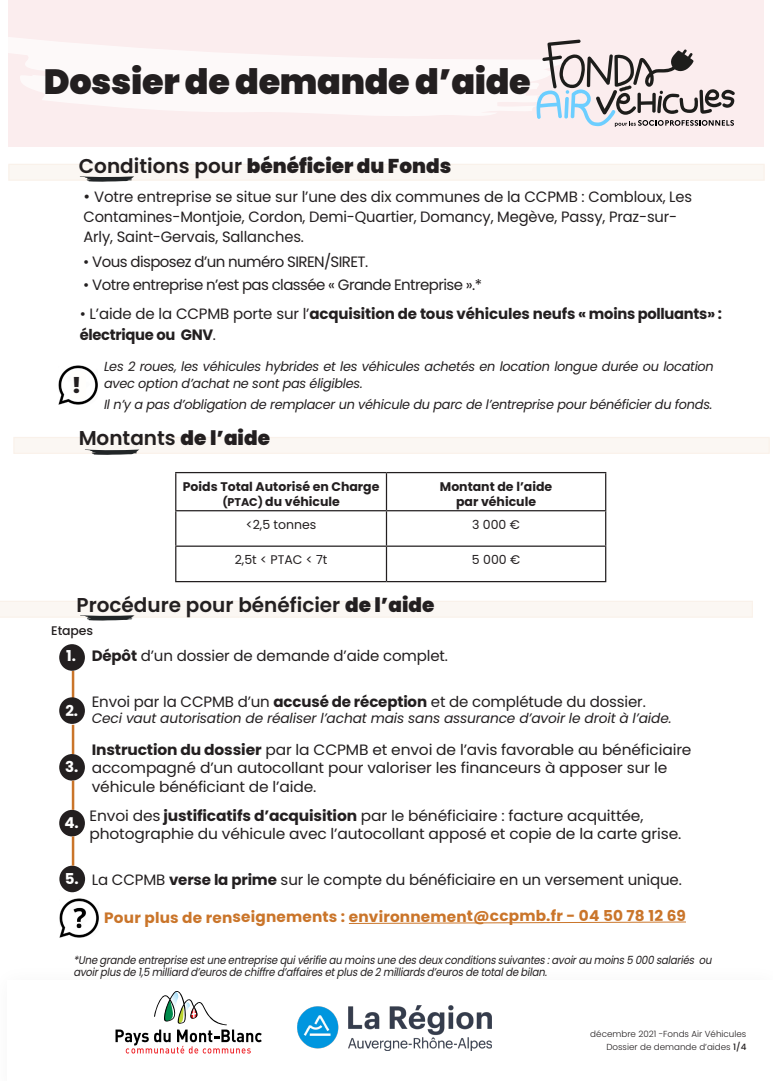
<style>
.page{position:relative;width:773px;height:1081px;background:#fff}
.page>*{position:absolute;margin:0;border:0;box-sizing:border-box;transform-origin:0 0}
.t1{font:900 35px "Poppins";letter-spacing:-.01em;color:#231f20}
.t2{font:900 21.25px "Poppins";color:#231f20}
.t3{font:600 20px "Poppins";color:#231f20}
.t4{font:900 20px "Poppins";color:#231f20}
.t5{font:15px/20px "Poppins";letter-spacing:-.01em;color:#231f20}
.t6{font:700 15px/21.2px "Poppins";letter-spacing:-.01em;color:#231f20}
.t7{font:15px "Poppins";letter-spacing:-.04em;color:#231f20}
.t8{font:700 15px "Poppins";letter-spacing:.005em;color:#ca752a}
.t9{font:700 15px "Poppins";color:#fff}
.t10{font:italic 13.75px "Poppins";letter-spacing:-.01em;color:#231f20}
.t11{font:italic 13.12px/17.5px "Poppins";letter-spacing:-.02em;color:#231f20}
.t12{font:700 12.5px/15px "Poppins";color:#231f20;text-align:center}
.t13{font:12.5px "Poppins";color:#231f20}
.t14{font:500 12.5px "Poppins";letter-spacing:-.01em;color:#231f20}
.t15{font:italic 11.25px/11.2px "Poppins";color:#231f20;scale:.9 1}
.t16{font:300 8.75px "Poppins";color:#231f20}
.s1{font-weight:600}
.s2{font-size:16.25px}
.s3{font-weight:400}
.s4{font-weight:900}
.s5{font-size:11.25px}
.s6{font-weight:700}
.s7{font-weight:500}
</style>
<div class="page">
<div style="left:8px;top:0;width:755px;height:147px;background:#fbedee"></div>
<div style="left:8px;top:164px;width:756px;height:17px;background:#fbf7f3"></div>
<div style="left:13px;top:437px;width:756px;height:17px;background:#fbf7f3"></div>
<svg style="left:79px;top:176px;width:56px;height:6px"></svg>
<svg style="left:84px;top:449px;width:56px;height:6px"></svg>
<svg style="left:0;top:601px;width:752px;height:20px"></svg>
<hr style="left:175px;top:472px;width:211px;height:1px;background:#231f20">
<hr style="left:175px;top:473px;width:1px;height:37px;background:#231f20">
<hr style="left:386px;top:472px;width:220px;height:1px;background:#231f20">
<hr style="left:386px;top:473px;width:1px;height:37px;background:#231f20">
<hr style="left:605px;top:473px;width:1px;height:37px;background:#231f20">
<hr style="left:175px;top:510px;width:211px;height:1px;background:#231f20">
<hr style="left:175px;top:511px;width:1px;height:34px;background:#231f20">
<hr style="left:386px;top:510px;width:220px;height:1px;background:#231f20">
<hr style="left:386px;top:511px;width:1px;height:34px;background:#231f20">
<hr style="left:605px;top:511px;width:1px;height:34px;background:#231f20">
<hr style="left:175px;top:545px;width:211px;height:2px;background:#231f20">
<hr style="left:175px;top:547px;width:1px;height:34px;background:#231f20">
<hr style="left:386px;top:545px;width:220px;height:2px;background:#231f20">
<hr style="left:386px;top:547px;width:1px;height:34px;background:#231f20">
<hr style="left:605px;top:547px;width:1px;height:34px;background:#231f20">
<hr style="left:175px;top:581px;width:211px;height:1px;background:#231f20">
<hr style="left:386px;top:581px;width:220px;height:1px;background:#231f20">
<svg style="left:8px;top:37px;width:528px;height:79px;fill:#fdf9f9"></svg>
<svg style="left:348px;top:921px;width:338px;height:3px"></svg>
<img style="left:60px;top:898px;width:39px;height:40px">
<img style="left:58px;top:366px;width:39px;height:39px">
<svg style="left:115px;top:991px;width:147px;height:62px"></svg>
<img style="left:298px;top:1006px;width:193px;height:44px">
<hr style="left:72px;top:671px;width:2px;height:29px;background:#ca752a">
<div style="left:59px;top:644px;width:26px;height:27px;background:#231f20;border-radius:50%"></div>
<div style="left:59px;top:697px;width:26px;height:27px;background:#231f20;border-radius:50%"></div>
<div style="left:59px;top:754px;width:26px;height:26px;background:#231f20;border-radius:50%"></div>
<div style="left:59px;top:810px;width:26px;height:26px;background:#231f20;border-radius:50%"></div>
<div style="left:59px;top:865px;width:26px;height:27px;background:#231f20;border-radius:50%"></div>
<hr style="left:72px;top:725px;width:2px;height:29px;background:#ca752a">
<hr style="left:72px;top:780px;width:2px;height:30px;background:#ca752a">
<hr style="left:72px;top:836px;width:2px;height:29px;background:#ca752a">
<svg style="left:536px;top:40px;width:198px;height:86px"></svg>
<div style="left:72px;top:371px;width:14px;height:27px;background:#fffefc"></div>
<p class="t1" style="left:44px;top:61px;width:488px">Dossier de demande d’aide</p>
<p class="t4" style="left:79px;top:155px;width:374px"><span class="s1">Conditions pour</span> bénéficier du Fonds</p>
<p class="t5" style="left:83px;top:187px;width:610px"><span class="s2">•</span> Votre entreprise se situe sur l’une des dix communes de la CCPMB : Combloux, Les<br>Contamines-Montjoie, Cordon, Demi-Quartier, Domancy, Megève, Passy, Praz-sur-<br>Arly, Saint-Gervais, Sallanches.</p>
<p class="t7" style="left:83px;top:252px;width:286px">• Vous disposez d’un numéro SIREN/SIRET.</p>
<p class="t7" style="left:83px;top:276px;width:400px">• Votre entreprise n’est pas classée « Grande Entreprise ».*</p>
<p class="t6" style="left:80px;top:303px;width:643px"><span class="s3">• L’aide de la CCPMB porte sur l’</span>acquisition de tous véhicules neufs « moins polluants» : électrique ou GNV<span class="s3">.</span></p>
<p class="t2" style="left:72px;top:374px;width:11px">!</p>
<p class="t11" style="left:104px;top:357px;width:611px">Les 2 roues, les véhicules hybrides et les véhicules achetés en location longue durée ou location avec option d’achat ne sont pas éligibles.</p>
<p class="t11" style="left:104px;top:396px;width:610px">Il n’y a pas d’obligation de remplacer un véhicule du parc de l’entreprise pour bénéficier du fonds.</p>
<p class="t3" style="left:79px;top:427px;width:193px">Montants <span class="s4">de l’aide</span></p>
<p class="t12" style="left:183px;top:479px;width:198px">Poids Total Autorisé en Charge <span class="s5">(PTAC)</span> du véhicule</p>
<p class="t12" style="left:440px;top:479px;width:114px">Montant de l’aide par véhicule</p>
<p class="t13" style="left:246px;top:517px;width:72px">&lt;2,5 tonnes</p>
<p class="t13" style="left:472px;top:517px;width:49px">3 000 €</p>
<p class="t13" style="left:235px;top:553px;width:94px">2,5t &lt; PTAC &lt; 7t</p>
<p class="t13" style="left:472px;top:553px;width:50px">5 000 €</p>
<p class="t3" style="left:76px;top:593px;width:359px">Procédure pour bénéficier <span class="s4">de l’aide</span></p>
<p class="t14" style="left:51px;top:623px;width:43px">Etapes</p>
<p class="t9" style="left:66px;top:647px;width:11px">1.</p>
<p class="t9" style="left:65px;top:701px;width:14px">2.</p>
<p class="t9" style="left:65px;top:758px;width:15px">3.</p>
<p class="t9" style="left:65px;top:814px;width:16px">4.</p>
<p class="t9" style="left:65px;top:870px;width:15px">5.</p>
<p class="t5" style="left:92px;top:646px;width:358px"><span class="s6">Dépôt</span> d’un dossier de demande d’aide complet.</p>
<p class="t5" style="left:92px;top:692px;width:555px">Envoi par la CCPMB d’un <span class="s6">accusé de réception</span> et de complétude du dossier.</p>
<p class="t10" style="left:92px;top:710px;width:581px">Ceci vaut autorisation de réaliser l’achat mais sans assurance d’avoir le droit à l’aide.</p>
<p class="t5" style="left:92px;top:740px;width:601px;line-height:18px"><span class="s6">Instruction du dossier</span> par la CCPMB et envoi de l’avis favorable au bénéficiaire accompagné d’un autocollant pour valoriser les financeurs à apposer sur le</p>
<p class="t5" style="left:92px;top:777px;width:226px">véhicule bénéficiant de l’aide.</p>
<p class="t5" style="left:89px;top:806px;width:555px">Envoi des <span class="s6">justificatifs d’acquisition</span> par le bénéficiaire : facture acquittée,</p>
<p class="t5" style="left:89px;top:824px;width:593px">photographie du véhicule avec l’autocollant apposé et copie de la carte grise.</p>
<p class="t5" style="left:92px;top:870px;width:591px">La CCPMB <span class="s6">verse la prime</span> sur le compte du bénéficiaire en un versement unique.</p>
<p class="t8" style="left:104px;top:908px;width:583px">Pour plus de renseignements : environnement@ccpmb.fr - 04 50 78 12 69</p>
<p class="t15" style="left:73px;top:955px;width:714px">*Unegrandeentrepriseestuneentreprisequivérifieaumoinsunedesdeuxconditionssuivantes:avoiraumoins5000salariés ou avoirplusde1,5milliard d’eurosdechiffred’affairesetplusde2milliardsd’eurosdetotaldebilan.</p>
<p class="t16" style="left:590px;top:1029px;width:157px">décembre 2021 -Fonds Air Véhicules</p>
<p class="t16" style="left:606px;top:1041px;width:141px">Dossier de demande d’aides <span class="s7">1/4</span></p>
</div>
